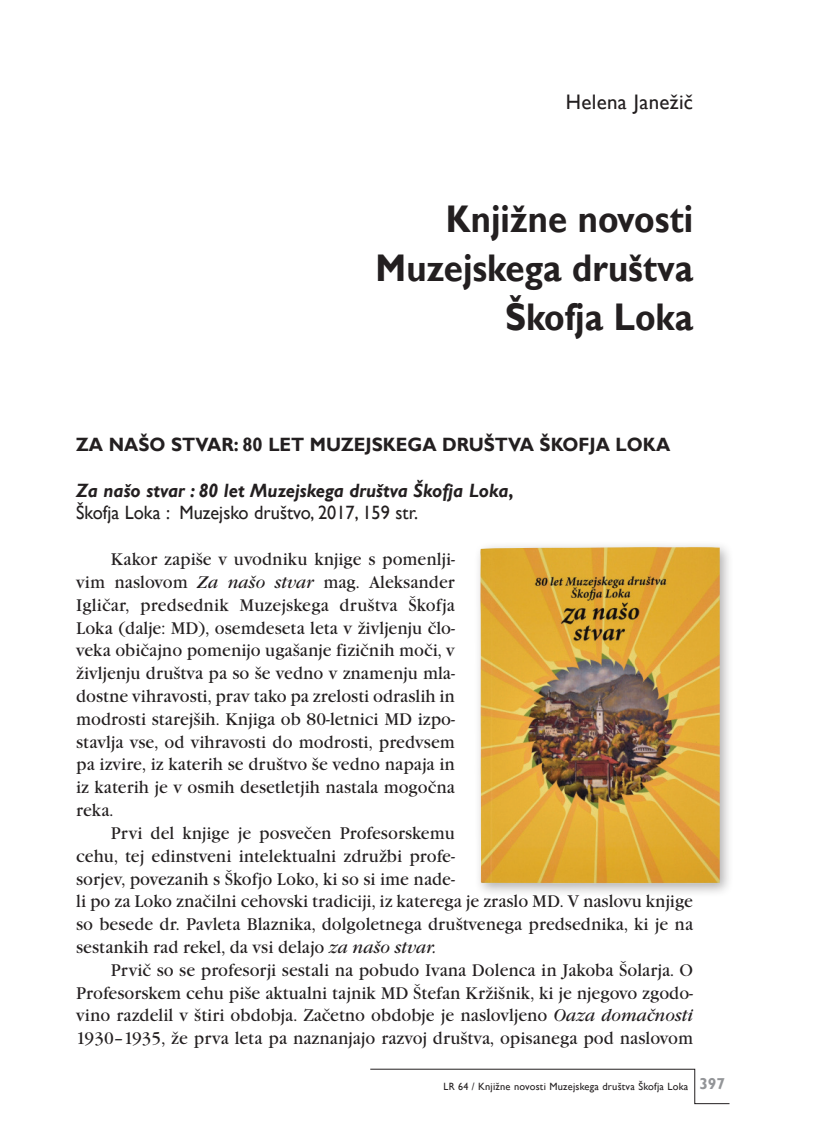
<style>
.page{position:relative;width:819px;height:1141px;background:#fff}
.page>*{position:absolute;margin:0;border:0;box-sizing:border-box;transform-origin:0 0}
.Glavni_naslov{font:700 38.5px "Gill Sans";color:#231f20;scale:.9 1}
.Avtor{font:21px "Gill Sans";letter-spacing:.015em;color:#231f20}
.Novosti_Naslov{font:italic 700 19.25px/22.8px "Gill Sans";color:#231f20;scale:.95 1}
.Blaznik_Naslov{font:700 19.25px "Gill Sans";color:#231f20;scale:.95 1}
.Body__7_first_line{font:17.5px/22.8px "Garamond Itc TEE";color:#231f20;text-align:justify;scale:.95 1}
.t1{font:10.5px "Gill Sans";letter-spacing:.02em;color:#231f20;scale:.95 1}
.s1{font-style:normal}
.s2{font-weight:400;font-style:normal}
.s3{font-style:italic}
.s4{font-weight:700;font-size:15.75px;color:#939598}
</style>
<div class="page">
<svg style="left:370px;top:1069px;width:360px;height:35px"></svg>
<div style="left:473px;top:540px;width:260px;height:358px;background:#231f20;opacity:.35"></div>
<img style="left:480px;top:547px;width:239px;height:336px">
<p class="Avtor" style="left:565px;top:89px;width:129px">Helena Janežič</p>
<p class="Glavni_naslov" style="left:446px;top:196px;width:276px">Knjižne novosti</p>
<p class="Glavni_naslov" style="left:375px;top:245px;width:354px">Muzejskega društva</p>
<p class="Glavni_naslov" style="left:505px;top:294px;width:210px">Škofja Loka</p>
<p class="Blaznik_Naslov" style="left:76px;top:433px;width:627px">ZA NAŠO STVAR: 80 LET MUZEJSKEGA DRUŠTVA ŠKOFJA LOKA</p>
<p class="Novosti_Naslov" style="left:76px;top:479px;width:461px">Za našo stvar : 80 let Muzejskega društva Škofja Loka<span class="s1">,<br></span><span class="s2">Škofja Loka : Muzejsko društvo, 2017, 159 str.</span></p>
<p class="Body__7_first_line" style="left:76px;top:548px;width:400px;text-indent:35px">Kakor zapiše v uvodniku knjige s pomenlji&shy;vim naslovom <span class="s3">Za našo stvar</span> mag. Aleksander Igličar, predsednik Muzejskega društva Škofja Loka (dalje: MD), osemdeseta leta v življenju člo&shy;veka običajno pomenijo ugašanje fizičnih moči, v življenju društva pa so še vedno v znamenju mla&shy;dostne vihravosti, prav tako pa zrelosti odraslih in modrosti starejših. Knjiga ob 80-letnici MD izpo&shy;stavlja vse, od vihravosti do modrosti, predvsem pa izvire, iz katerih se društvo še vedno napaja in iz katerih je v osmih desetletjih nastala mogočna reka.</p>
<p class="Body__7_first_line" style="left:76px;top:822px;width:651px;text-align:left;text-indent:35px">Prvi del knjige je posvečen Profesorskemu<br>cehu, tej edinstveni intelektualni združbi profe-<br>sorjev, povezanih s Škofjo Loko, ki so si ime nade-<br>li po za Loko značilni cehovski tradiciji, iz katerega je zraslo MD. V naslovu knjige so besede dr. Pavleta Blaznika, dolgoletnega društvenega predsednika, ki je na sestankih rad rekel, da vsi delajo <span class="s3">za našo stvar.</span></p>
<p class="Body__7_first_line" style="left:76px;top:959px;width:651px;text-indent:35px">Prvič so se profesorji sestali na pobudo Ivana Dolenca in Jakoba Šolarja. O Profesorskem cehu piše aktualni tajnik MD Štefan Kržišnik, ki je njegovo zgodo&shy;vino razdelil v štiri obdobja. Začetno obdobje je naslovljeno <span class="s3">Oaza domačnosti </span>1930–1935, že prva leta pa naznanjajo razvoj društva, opisanega pod naslovom</p>
<p class="t1" style="left:443px;top:1080px;width:298px">LR 64 / Knjižne novosti Muzejskega društva Škofja Loka <span class="s4">397</span></p>
</div>
